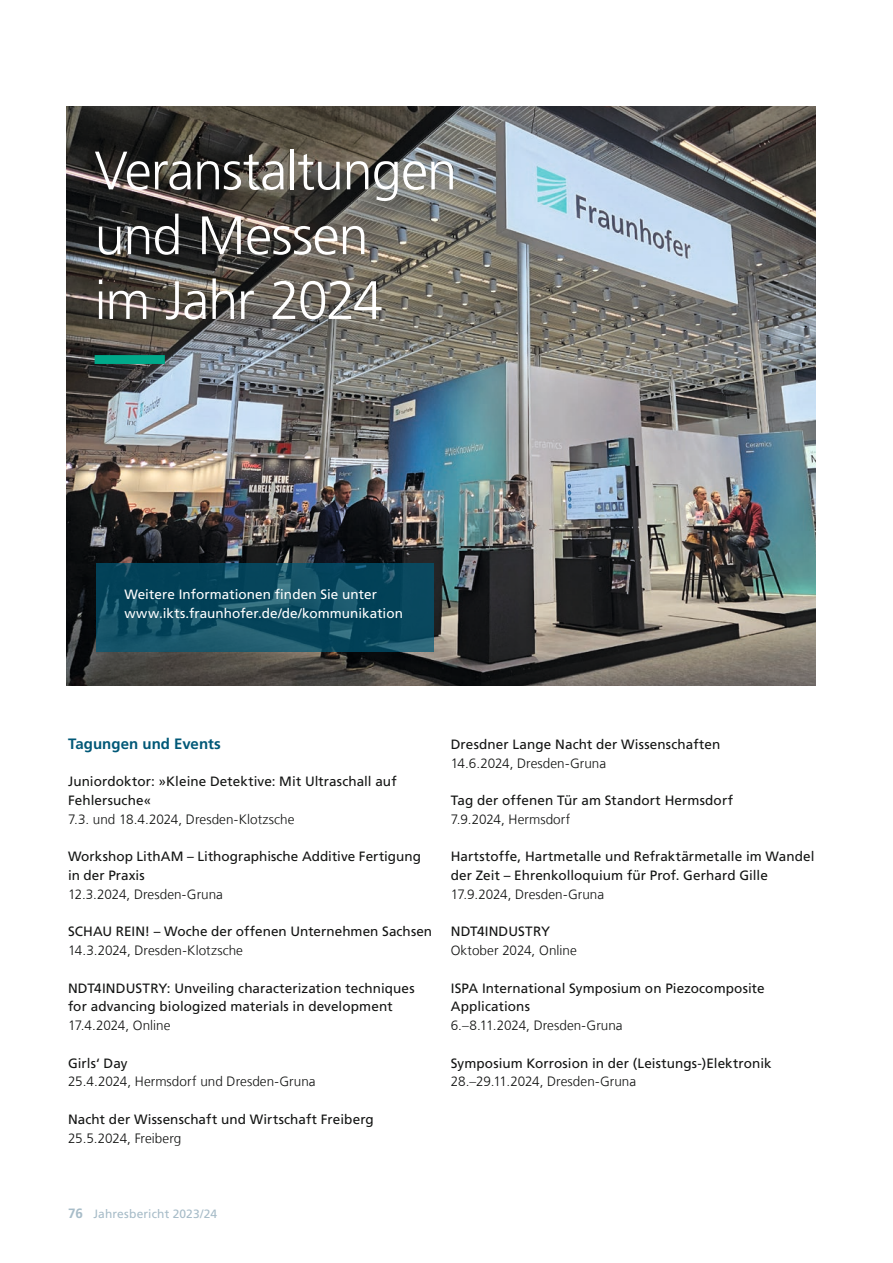
<style>
.page{position:relative;width:893px;height:1263px;background:#fff}
.page>*{position:absolute;margin:0;border:0;box-sizing:border-box;transform-origin:0 0}
.t1{font:300 54px/64.8px "Frutiger LT Com";letter-spacing:-.02em;color:#fff}
.t2{font:700 15px "Frutiger LT Com";letter-spacing:.005em;color:#005877}
.t3{font:13.5px/18.8px "Frutiger LT Com";letter-spacing:.005em;color:#131413}
.t4{font:300 13.5px "Frutiger LT Com";color:#131413}
.t5{font:13.5px/18.8px "Frutiger LT Com";letter-spacing:.005em;color:#fff}
.t6{font:12px "Frutiger LT Com";letter-spacing:.01em;color:#a7bcc8}
.s1{font-weight:700;font-size:13.5px}
</style>
<div class="page">
<img style="left:67px;top:106px;width:748px;height:580px">
<svg style="left:95px;top:355px;width:484px;height:9px;background:#718b85"></svg>
<svg style="left:96px;top:563px;width:338px;height:89px;background:#0d4b60"></svg>
<h1 class="t1" style="left:95px;top:139px;width:364px">Veranstaltungen und Messen<br>im Jahr 2024</h1>
<p class="t5" style="left:124px;top:585px;width:280px">Weitere Informationen finden Sie unter www.ikts.fraunhofer.de/de/kommunikation</p>
<p class="t2" style="left:68px;top:735px;width:154px">Tagungen und Events</p>
<p class="t3" style="left:68px;top:772px;width:330px">Juniordoktor: »Kleine Detektive: Mit Ultraschall auf<br>Fehlersuche«</p>
<p class="t4" style="left:68px;top:811px;width:228px">7.3. und 18.4.2024, Dresden-Klotzsche</p>
<p class="t3" style="left:68px;top:847px;width:354px">Workshop LithAM – Lithographische Additive Fertigung in der Praxis</p>
<p class="t4" style="left:68px;top:886px;width:156px">12.3.2024, Dresden-Gruna</p>
<p class="t3" style="left:68px;top:922px;width:366px">SCHAU REIN! – Woche der offenen Unternehmen Sachsen</p>
<p class="t4" style="left:68px;top:943px;width:176px">14.3.2024, Dresden-Klotzsche</p>
<p class="t3" style="left:68px;top:979px;width:348px">NDT4INDUSTRY: Unveiling characterization techniques for advancing biologized materials in development</p>
<p class="t4" style="left:68px;top:1018px;width:104px">17.4.2024, Online</p>
<p class="t3" style="left:68px;top:1054px;width:61px">Girls‘ Day</p>
<p class="t4" style="left:68px;top:1074px;width:249px">25.4.2024, Hermsdorf und Dresden-Gruna</p>
<p class="t3" style="left:68px;top:1110px;width:307px">Nacht der Wissenschaft und Wirtschaft Freiberg</p>
<p class="t4" style="left:68px;top:1130px;width:115px">25.5.2024, Freiberg</p>
<p class="t3" style="left:451px;top:735px;width:271px">Dresdner Lange Nacht der Wissenschaften</p>
<p class="t4" style="left:451px;top:755px;width:157px">14.6.2024, Dresden-Gruna</p>
<p class="t3" style="left:451px;top:791px;width:284px">Tag der offenen Tür am Standort Hermsdorf</p>
<p class="t4" style="left:451px;top:811px;width:121px">7.9.2024, Hermsdorf</p>
<p class="t3" style="left:451px;top:847px;width:365px">Hartstoffe, Hartmetalle und Refraktärmetalle im Wandel der Zeit – Ehrenkolloquium für Prof. Gerhard Gille</p>
<p class="t4" style="left:451px;top:886px;width:155px">17.9.2024, Dresden-Gruna</p>
<p class="t3" style="left:451px;top:922px;width:101px">NDT4INDUSTRY</p>
<p class="t4" style="left:451px;top:943px;width:128px">Oktober 2024, Online</p>
<p class="t3" style="left:451px;top:979px;width:315px">ISPA International Symposium on Piezocomposite<br>Applications</p>
<p class="t4" style="left:451px;top:1018px;width:173px">6.–8.11.2024, Dresden-Gruna</p>
<p class="t3" style="left:451px;top:1054px;width:322px">Symposium Korrosion in der (Leistungs-)Elektronik</p>
<p class="t4" style="left:451px;top:1074px;width:187px">28.–29.11.2024, Dresden-Gruna</p>
<p class="t6" style="left:68px;top:1206px;width:151px"><span class="s1">76</span> Jahresbericht 2023/24</p>
</div>
